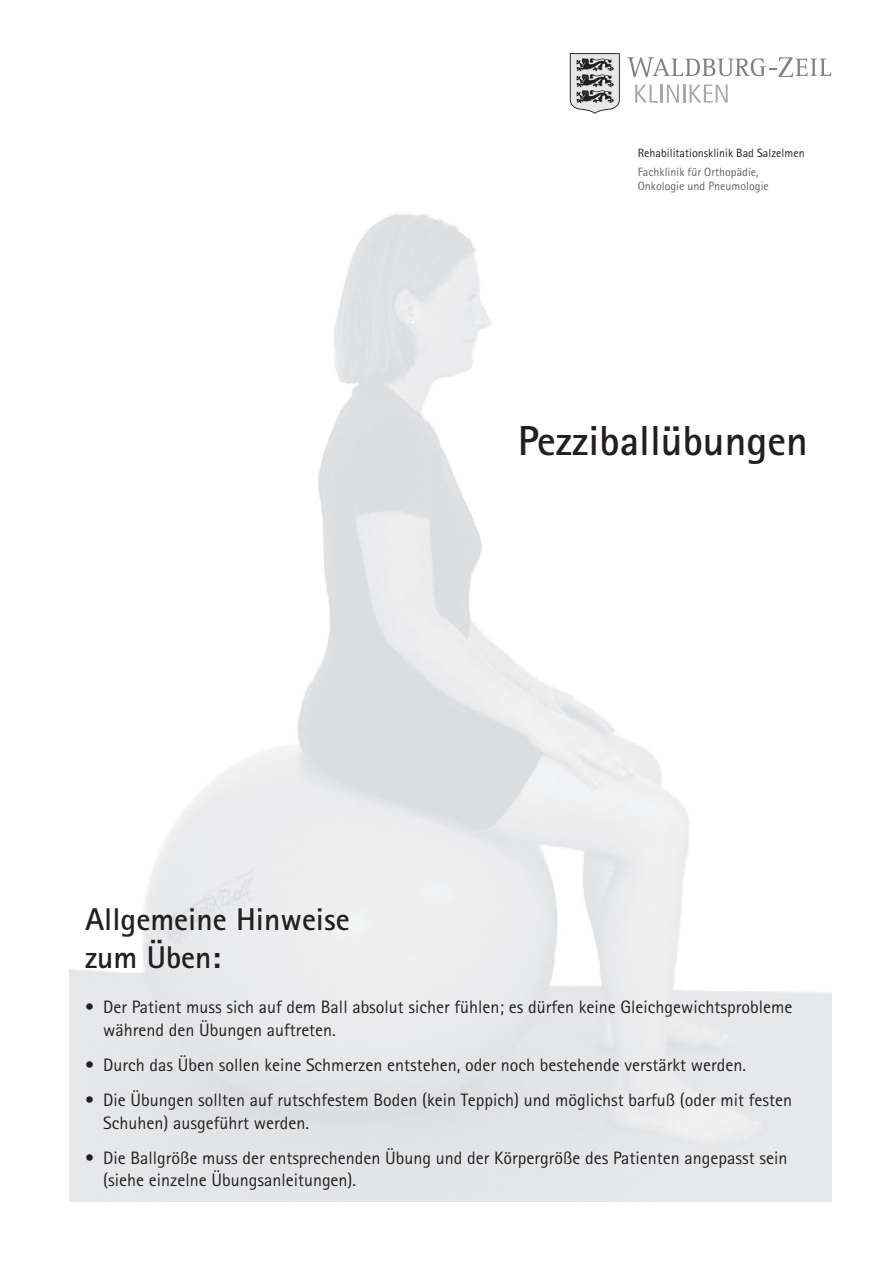
<style>
.page{position:relative;width:893px;height:1263px;background:#fff}
.page>*{position:absolute;margin:0;border:0;box-sizing:border-box;transform-origin:0 0}
.t1{font:700 42px "Rotis Sans Serif Pro";color:#231f20}
.t2{font:700 31.5px/37.8px "Rotis Sans Serif Pro";color:#231f20}
.t3{font:18px/22.5px "Rotis Sans Serif Pro";color:#231f20}
.t4{font:12px/14.4px "Rotis Sans Serif Pro";color:#636366}
.t5{font:12px "Rotis Sans Serif Pro";color:#231f20}
</style>
<div class="page">
<svg style="left:635px;top:85px;width:23px;height:18px"></svg>
<hr style="left:660px;top:85px;width:3px;height:18px;background:#a8a9ad">
<svg style="left:667px;top:85px;width:61px;height:18px"></svg>
<svg style="left:627px;top:57px;width:204px;height:20px"></svg>
<svg style="left:570px;top:53px;width:50px;height:61px;background:#abaaac"></svg>
<p class="t5" style="left:638px;top:149px;width:168px">Rehabilitationsklinik Bad Salzelmen</p>
<p class="t4" style="left:638px;top:166px;width:133px">Fachklinik für Orthopädie,<br>Onkologie und Pneumologie</p>
<h1 class="t1" style="left:518px;top:426px;width:292px">Pezziballübungen</h1>
<h2 class="t2" style="left:85px;top:904px;width:266px">Allgemeine Hinweise zum Üben:</h2>
<p class="t3" style="left:103px;top:997px;width:691px;text-indent:-18px">• Der Patient muss sich auf dem Ball absolut sicher fühlen; es dürfen keine Gleichgewichtsprobleme während den Übungen auftreten.</p>
<p class="t3" style="left:85px;top:1055px;width:663px">• Durch das Üben sollen keine Schmerzen entstehen, oder noch bestehende verstärkt werden.</p>
<p class="t3" style="left:103px;top:1090px;width:691px;text-indent:-18px">• Die Übungen sollten auf rutschfestem Boden (kein Teppich) und möglichst barfuß (oder mit festen<br>Schuhen) ausgeführt werden.</p>
<p class="t3" style="left:103px;top:1148px;width:686px;text-indent:-18px">• Die Ballgröße muss der entsprechenden Übung und der Körpergröße des Patienten angepasst sein (siehe einzelne Übungsanleitungen).</p>
</div>
